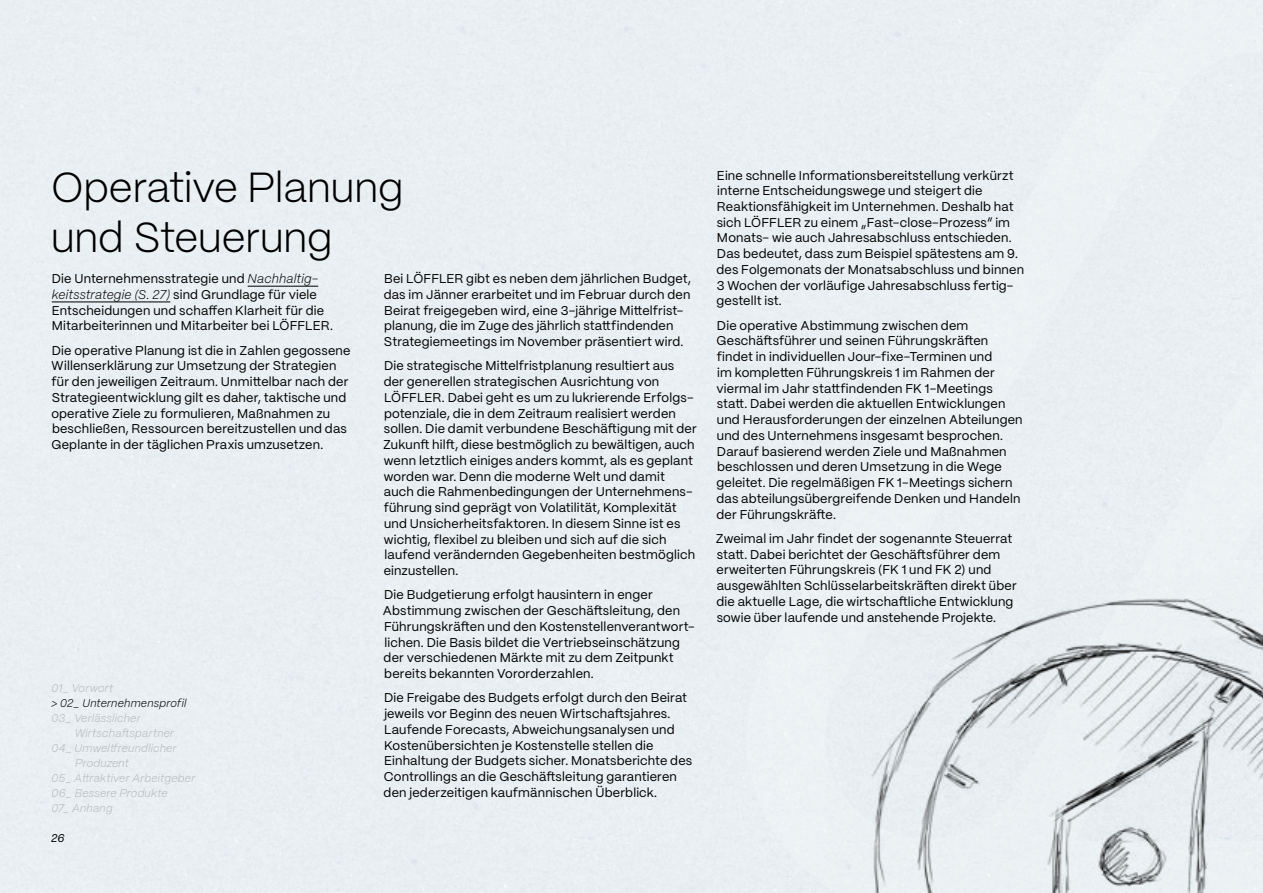
<style>
.page{position:relative;width:1263px;height:893px;background:#fff}
.page>*{position:absolute;margin:0;border:0;box-sizing:border-box;transform-origin:0 0}
.t1{font:300 42px/50.4px "PP Mori";letter-spacing:-.005em;color:#000}
.t2{font:12.75px/15.8px "PP Mori";letter-spacing:.015em;color:#000}
.t3{font:italic 300 11.25px "PP Mori";letter-spacing:.02em;color:#c7c7c5}
.t4{font:italic 300 11.25px "PP Mori";letter-spacing:.02em;color:#000}
.t5{font:italic 11.25px "PP Mori";color:#000}
.s1{font-weight:300;font-style:italic}
</style>
<div class="page">
<div style="left:0;top:0;width:740px;height:893px;background:#e9eff2"></div>
<div style="left:740px;top:0;width:523px;height:893px;background:#eaeff3"></div>
<img style="left:828px;top:574px;width:435px;height:319px">
<hr style="left:248px;top:286px;width:70px;height:1px;background:#000">
<hr style="left:52px;top:302px;width:118px;height:1px;background:#000">
<h1 class="t1" style="left:51px;top:159px;width:354px">Operative Planung und Steuerung</h1>
<p class="t2" style="left:52px;top:270px;width:283px">Die Unternehmensstrategie und <span class="s1">Nachhaltig&shy;keitsstrategie (S. 27)</span> sind Grundlage für viele Entscheidungen und schaffen Klarheit für die Mitarbeiterinnen und Mitarbeiter bei LÖFFLER.</p>
<p class="t2" style="left:51px;top:342px;width:301px">Die operative Planung ist die in Zahlen gegossene Willenserklärung zur Umsetzung der Strategien für den jeweiligen Zeitraum. Unmittelbar nach der Strategieentwicklung gilt es daher, taktische und operative Ziele zu formulieren, Maßnahmen zu beschließen, Ressourcen bereitzustellen und das Geplante in der täglichen Praxis umzusetzen.</p>
<p class="t2" style="left:384px;top:270px;width:309px">Bei LÖFFLER gibt es neben dem jährlichen Budget, das im Jänner erarbeitet und im Februar durch den Beirat freigegeben wird, eine 3-jährige Mittelfrist&shy;planung, die im Zuge des jährlich stattfindenden Strategiemeetings im November präsentiert wird.</p>
<p class="t2" style="left:383px;top:357px;width:315px">Die strategische Mittelfristplanung resultiert aus<br>der generellen strategischen Ausrichtung von LÖFFLER. Dabei geht es um zu lukrierende Erfolgs&shy;potenziale, die in dem Zeitraum realisiert werden sollen. Die damit verbundene Beschäftigung mit der Zukunft hilft, diese bestmöglich zu bewältigen, auch wenn letztlich einiges anders kommt, als es geplant worden war. Denn die moderne Welt und damit auch die Rahmenbedingungen der Unternehmens&shy;führung sind geprägt von Volatilität, Komplexität und Unsicherheitsfaktoren. In diesem Sinne ist es wichtig, flexibel zu bleiben und sich auf die sich laufend verändernden Gegebenheiten bestmöglich einzustellen.</p>
<p class="t2" style="left:383px;top:586px;width:313px">Die Budgetierung erfolgt hausintern in enger Abstimmung zwischen der Geschäftsleitung, den Führungskräften und den Kostenstellenverantwort&shy;lichen. Die Basis bildet die Vertriebseinschätzung der verschiedenen Märkte mit zu dem Zeitpunkt bereits bekannten Vororderzahlen.</p>
<p class="t2" style="left:384px;top:689px;width:310px">Die Freigabe des Budgets erfolgt durch den Beirat jeweils vor Beginn des neuen Wirtschaftsjahres.<br>Laufende Forecasts, Abweichungsanalysen und Kostenübersichten je Kostenstelle stellen die Einhaltung der Budgets sicher. Monatsberichte des Controllings an die Geschäftsleitung garantieren den jederzeitigen kaufmännischen Überblick.</p>
<p class="t3" style="left:51px;top:679px;width:63px">01_ Vorwort</p>
<p class="t4" style="left:51px;top:694px;width:137px">&gt; 02_ Unternehmensprofil</p>
<p class="t3" style="left:51px;top:709px;width:91px">03_ Verlässlicher</p>
<p class="t3" style="left:75px;top:724px;width:101px">Wirtschaftspartner</p>
<p class="t3" style="left:51px;top:739px;width:127px">04_ Umweltfreundlicher</p>
<p class="t3" style="left:75px;top:754px;width:55px">Produzent</p>
<p class="t3" style="left:51px;top:769px;width:145px">05_ Attraktiver Arbeitgeber</p>
<p class="t3" style="left:51px;top:784px;width:118px">06_ Bessere Produkte</p>
<p class="t3" style="left:51px;top:799px;width:63px">07_ Anhang</p>
<p class="t5" style="left:51px;top:828px;width:15px">26</p>
<p class="t2" style="left:716px;top:166px;width:309px">Eine schnelle Informationsbereitstellung verkürzt interne Entscheidungswege und steigert die Reaktionsfähigkeit im Unternehmen. Deshalb hat sich LÖFFLER zu einem „Fast-close-Prozess“ im Monats- wie auch Jahresabschluss entschieden.<br>Das bedeutet, dass zum Beispiel spätestens am 9. des Folgemonats der Monatsabschluss und binnen 3 Wochen der vorläufige Jahresabschluss fertig&shy;gestellt ist.</p>
<p class="t2" style="left:716px;top:317px;width:308px">Die operative Abstimmung zwischen dem Geschäftsführer und seinen Führungskräften findet in individuellen Jour-fixe-Terminen und<br>im kompletten Führungskreis 1 im Rahmen der viermal im Jahr stattfindenden FK 1-Meetings statt. Dabei werden die aktuellen Entwicklungen und Herausforderungen der einzelnen Abteilungen und des Unternehmens insgesamt besprochen.<br>Darauf basierend werden Ziele und Maßnahmen beschlossen und deren Umsetzung in die Wege geleitet. Die regelmäßigen FK 1-Meetings sichern das abteilungsübergreifende Denken und Handeln der Führungskräfte.</p>
<p class="t2" style="left:716px;top:530px;width:302px">Zweimal im Jahr findet der sogenannte Steuerrat statt. Dabei berichtet der Geschäftsführer dem erweiterten Führungskreis (FK 1 und FK 2) und ausgewählten Schlüsselarbeitskräften direkt über die aktuelle Lage, die wirtschaftliche Entwicklung sowie über laufende und anstehende Projekte.</p>
</div>
